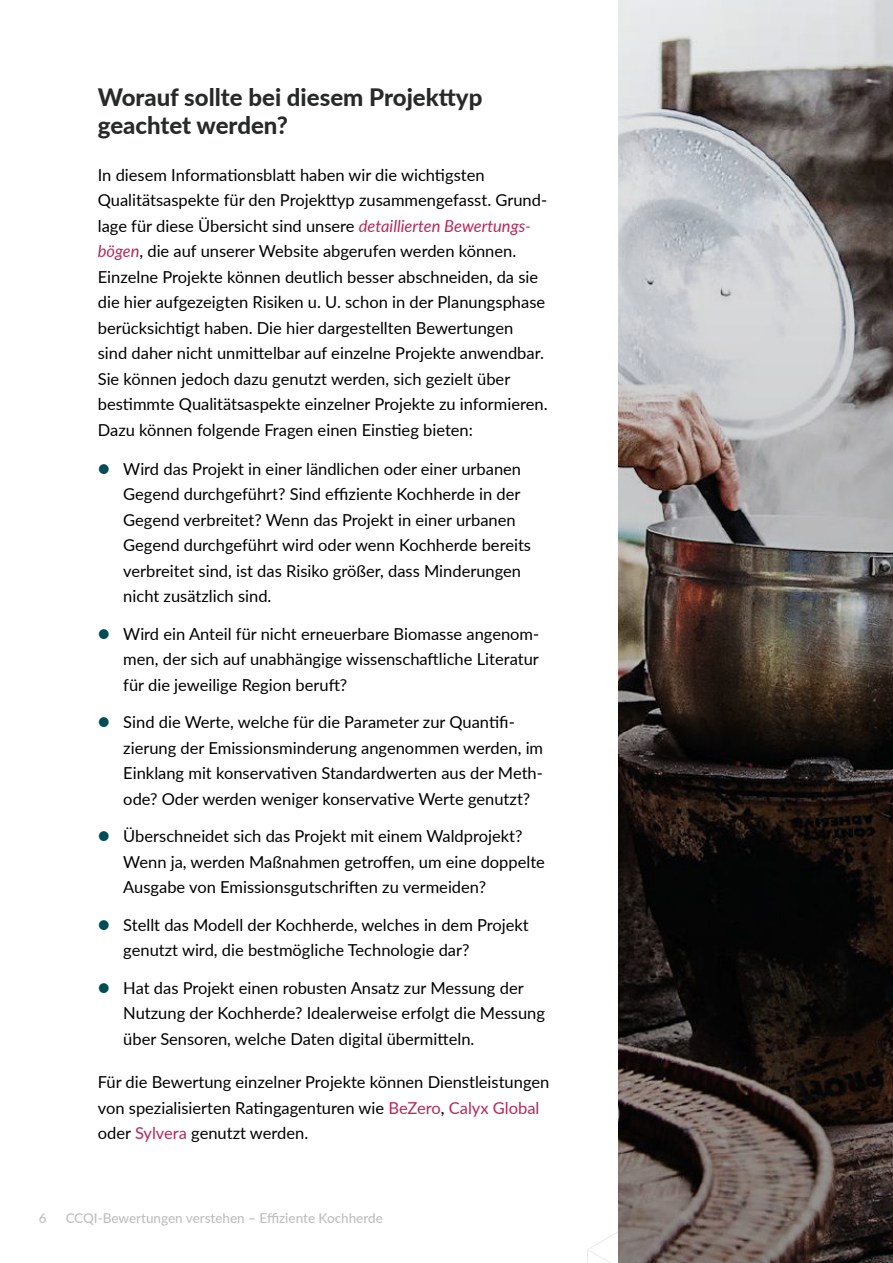
<style>
.page{position:relative;width:893px;height:1263px;background:#fff}
.page>*{position:absolute;margin:0;border:0;box-sizing:border-box;transform-origin:0 0}
.t1{font:800 24px/28.8px "Lato";color:#282929}
.t2{font:16.5px/25.5px "Lato";color:#000}
.t3{font:500 13.5px "Lato";color:#9a9b9b}
.s1{font-style:italic;color:#b72759}
.s2{font-weight:800;font-size:21px;color:#004d56}
.s3{color:#b72759}
</style>
<div class="page">
<svg style="left:587px;top:1223px;width:32px;height:40px"></svg>
<svg style="left:619px;top:0;width:274px;height:1263px;background:#66615f"></svg>
<h1 class="t1" style="left:98px;top:81px;width:386px">Worauf sollte bei diesem Projekttyp geachtet werden?</h1>
<p class="t2" style="left:98px;top:161px;width:451px">In diesem Informationsblatt haben wir die wichtigsten Qualitätsaspekte für den Projekttyp zusammengefasst. Grund&shy;lage für diese Übersicht sind unsere <span class="s1">detaillierten Bewertungs&shy;bögen</span>, die auf unserer Website abgerufen werden können.<br>Einzelne Projekte können deutlich besser abschneiden, da sie die hier aufgezeigten Risiken u. U. schon in der Planungsphase berücksichtigt haben. Die hier dargestellten Bewertungen<br>sind daher nicht unmittelbar auf einzelne Projekte anwendbar.<br>Sie können jedoch dazu genutzt werden, sich gezielt über bestimmte Qualitätsaspekte einzelner Projekte zu informieren.<br>Dazu können folgende Fragen einen Einstieg bieten:</p>
<p class="t2" style="left:123px;top:455px;width:409px;text-indent:-26px"><span class="s2">•</span> Wird das Projekt in einer ländlichen oder einer urbanen Gegend durchgeführt? Sind effiziente Kochherde in der Gegend verbreitet? Wenn das Projekt in einer urbanen Gegend durchgeführt wird oder wenn Kochherde bereits verbreitet sind, ist das Risiko größer, dass Minderungen nicht zusätzlich sind.</p>
<p class="t2" style="left:123px;top:620px;width:417px;text-align:justify;text-indent:-26px"><span class="s2">•</span> Wird ein Anteil für nicht erneuerbare Biomasse angenom&shy;men, der sich auf unabhängige wissenschaftliche Literatur für die jeweilige Region beruft?</p>
<p class="t2" style="left:123px;top:709px;width:421px;text-indent:-26px"><span class="s2">•</span> Sind die Werte, welche für die Parameter zur Quantifi&shy;zierung der Emissionsminderung angenommen werden, im Einklang mit konservativen Standardwerten aus der Meth&shy;ode? Oder werden weniger konservative Werte genutzt?</p>
<p class="t2" style="left:123px;top:823px;width:423px;text-indent:-26px"><span class="s2">•</span> Überschneidet sich das Projekt mit einem Waldprojekt?<br>Wenn ja, werden Maßnahmen getroffen, um eine doppelte<br>Ausgabe von Emissionsgutschriften zu vermeiden?</p>
<p class="t2" style="left:123px;top:911px;width:407px;text-indent:-26px"><span class="s2">•</span> Stellt das Modell der Kochherde, welches in dem Projekt genutzt wird, die bestmögliche Technologie dar?</p>
<p class="t2" style="left:123px;top:974px;width:423px;text-indent:-26px"><span class="s2">•</span> Hat das Projekt einen robusten Ansatz zur Messung der<br>Nutzung der Kochherde? Idealerweise erfolgt die Messung über Sensoren, welche Daten digital übermitteln.</p>
<p class="t2" style="left:98px;top:1069px;width:453px">Für die Bewertung einzelner Projekte können Dienstleistungen von spezialisierten Ratingagenturen wie <span class="s3">BeZero</span>, <span class="s3">Calyx Global </span>oder <span class="s3">Sylvera</span> genutzt werden.</p>
<p class="t3" style="left:38px;top:1208px;width:9px">6</p>
<p class="t3" style="left:65px;top:1208px;width:319px">CCQI-Bewertungen verstehen – Effiziente Kochherde</p>
</div>
